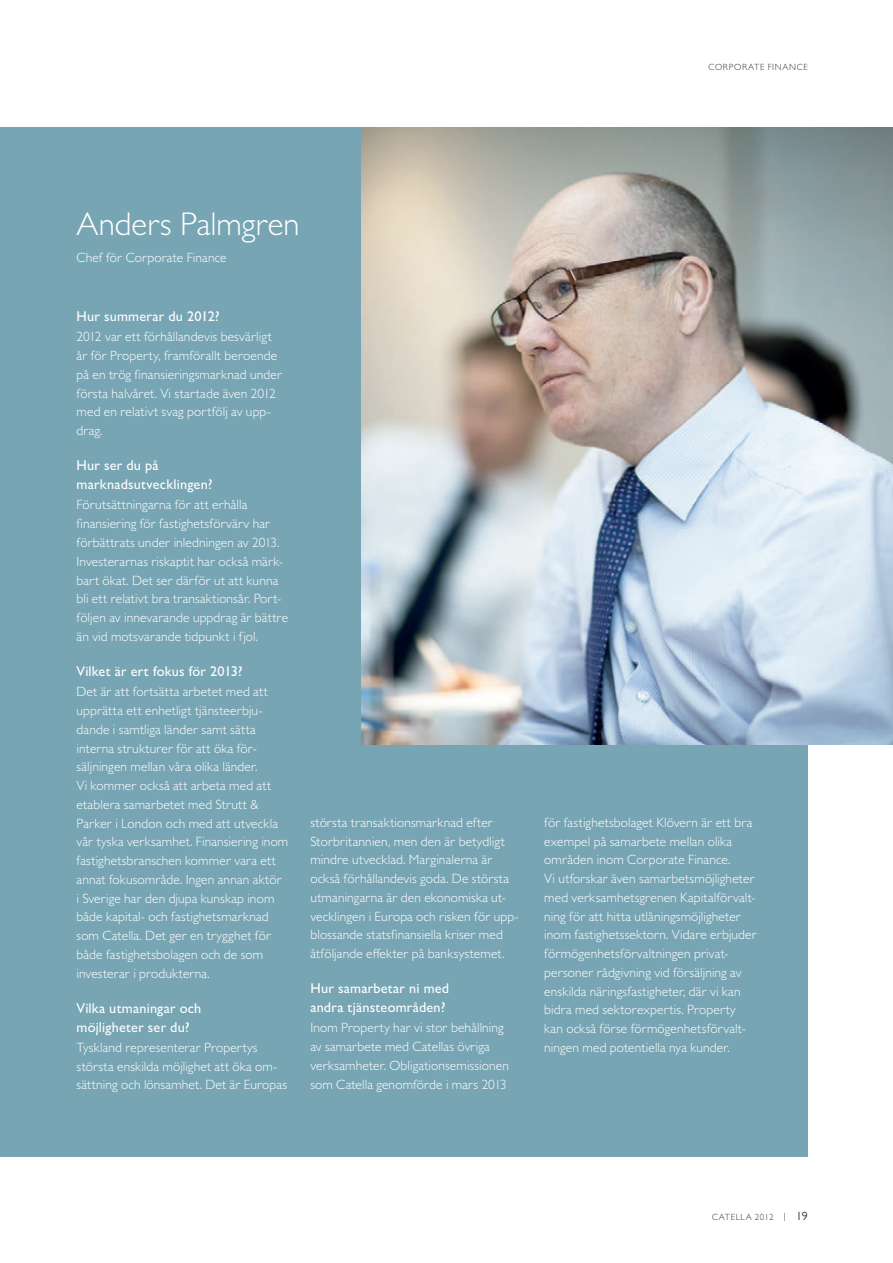
<style>
.page{position:relative;width:893px;height:1263px;background:#fff}
.page>*{position:absolute;margin:0;border:0;box-sizing:border-box;transform-origin:0 0}
.t1{font:300 33px "Gill Sans MT Pro";color:#fff}
.t2{font:500 14.25px/18.8px "Gill Sans MT Pro";letter-spacing:.015em;color:#fff}
.t3{font:300 13.5px/18.8px "Gill Sans MT Pro";letter-spacing:.01em;color:#fff}
.t4{font:300 9px "Gill Sans MT Pro";letter-spacing:.07em;color:#3e3936}
.s1{font-weight:400;font-size:12px}
</style>
<div class="page">
<div style="left:0;top:128px;width:808px;height:1029px;background:#77a5b3"></div>
<img style="left:361px;top:128px;width:532px;height:616px">
<p class="t4" style="left:708px;top:61px;width:28px">COR PORATE</p>
<p class="t4" style="left:768px;top:61px;width:41px">FINANCE</p>
<h1 class="t1" style="left:77px;top:204px;width:225px">Anders Palmgren</h1>
<p class="t3" style="left:77px;top:248px;width:152px">Chef för Corporate Finance</p>
<p class="t2" style="left:77px;top:307px;width:145px">H ur summerar du 2012?</p>
<p class="t3" style="left:77px;top:327px;width:207px">2012 var ett förhållandevis besvärligt år för Property, framförallt beroende på en trög finansieringsmarknad under första halvåret. Vi startade även 2012 med en relativt svag portfölj av upp&shy;drag.</p>
<p class="t2" style="left:77px;top:456px;width:138px">Hur ser du på marknadsutvecklingen?</p>
<p class="t3" style="left:77px;top:495px;width:213px">Förutsättningarna för att erhålla finansiering för fastighetsförvärv har förbättrats under inledningen av 2013.<br>Investerarnas riskaptit har också märk&shy;bart ökat. Det ser därför ut att kunna bli ett relativt bra transaktionsår. Port&shy;följen av innevarande uppdrag är bättre än vid motsvarande tidpunkt i fjol.</p>
<p class="t2" style="left:77px;top:662px;width:168px">Vilket är ert fokus för 2013?</p>
<p class="t3" style="left:77px;top:682px;width:213px">Det är att fortsätta arbetet med att upprätta ett enhetligt tjänsteerbju&shy;dande i samtliga länder samt sätta interna strukturer för att öka för&shy;säljningen mellan våra olika länder.<br>Vi kommer också att arbeta med att etablera samarbetet med Strutt &amp; Parker i London och med att utveckla vår tyska verksamhet. Finansiering inom fastighetsbranschen kommer vara ett annat fokusområde. Ingen annan aktör<br>i Sverige har den djupa kunskap inom både kapital- och fastighetsmarknad som Catella. Det ger en trygghet för både fastighetsbolagen och de som investerar i produkterna.</p>
<p class="t2" style="left:77px;top:998px;width:126px">Vilka utmaningar och möjligheter ser du?</p>
<p class="t3" style="left:77px;top:1038px;width:212px">Tyskland representerar Propertys största enskilda möjlighet att öka om&shy;sättning och lönsamhet. Det är Europas</p>
<p class="t3" style="left:310px;top:813px;width:210px">största transaktionsmarknad efter Storbritannien, men den är betydligt mindre utvecklad. Marginalerna är också förhållandevis goda. De största utmaningarna är den ekonomiska ut&shy;vecklingen i Europa och risken för upp&shy;blossande statsfinansiella kriser med åtföljande effekter på banksystemet.</p>
<p class="t2" style="left:310px;top:979px;width:140px">Hur samarbetar ni med andra tjänsteområden?</p>
<p class="t3" style="left:310px;top:1018px;width:200px">Inom Property har vi stor behållning av samarbete med Catellas övriga verksamheter. Obligationsemissionen som Catella genomförde i mars 2013</p>
<p class="t3" style="left:544px;top:813px;width:214px">för fastighetsbolaget Klövern är ett bra exempel på samarbete mellan olika områden inom Corporate Finance.<br>Vi utforskar även samarbetsmöjligheter med verksamhetsgrenen Kapitalförvalt&shy;ning för att hitta utlåningsmöjligheter inom fastighetssektorn. Vidare erbjuder förmögenhetsförvaltningen privat&shy;personer rådgivning vid försäljning av enskilda näringsfastigheter, där vi kan bidra med sektorexpertis. Property kan också förse förmögenhetsförvalt&shy;ningen med potentiella nya kunder.</p>
<p class="t4" style="left:712px;top:1211px;width:97px">Catella 2012 | <span class="s1">19</span></p>
</div>
